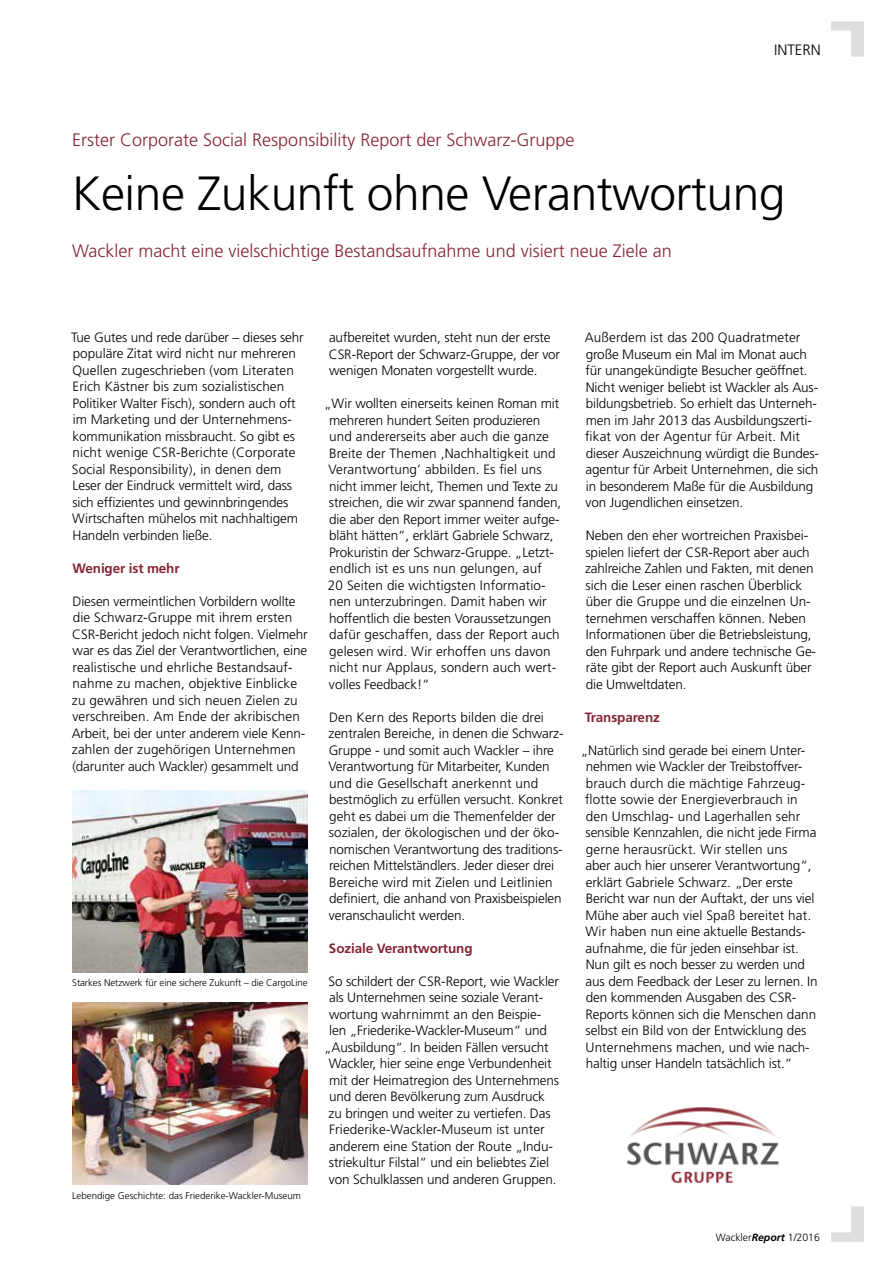
<style>
.page{position:relative;width:893px;height:1263px;background:#fff}
.page>*{position:absolute;margin:0;border:0;box-sizing:border-box;transform-origin:0 0}
.t1{font:300 48px "Frutiger";letter-spacing:-.01em;color:#000}
.t2{font:300 18px "Frutiger";color:#862535}
.t3{font:300 15px "Frutiger";color:#000}
.t4{font:300 13.5px/16.5px "Frutiger";letter-spacing:-.01em;color:#000}
.t5{font:300 13.5px/16.5px "Frutiger";letter-spacing:.01em;color:#000}
.t6{font:700 13.5px "Frutiger";letter-spacing:-.01em;color:#862535}
.t7{font:300 10.5px "Frutiger";color:#000}
.t8{font:300 9.75px "Frutiger";letter-spacing:-.01em;color:#000}
.s1{font-weight:700;font-style:italic}
</style>
<div class="page">
<svg style="left:831px;top:1206px;width:33px;height:36px"></svg>
<img style="left:72px;top:791px;width:236px;height:181px">
<img style="left:72px;top:1003px;width:236px;height:181px">
<img style="left:626px;top:1107px;width:153px;height:76px">
<svg style="left:831px;top:21px;width:33px;height:36px"></svg>
<p class="t3" style="left:774px;top:41px;width:48px">INTERN</p>
<h2 class="t2" style="left:72px;top:130px;width:504px">Erster Corporate Social Responsibility Report der Schwarz-Gruppe</h2>
<h1 class="t1" style="left:72px;top:166px;width:715px">Keine Zukunft ohne Verantwortung</h1>
<h2 class="t2" style="left:72px;top:240px;width:601px">Wackler macht eine vielschichtige Bestandsaufnahme und visiert neue Ziele an</h2>
<p class="t4" style="left:71px;top:329px;width:234px">Tue Gutes und rede darüber – dieses sehr populäre Zitat wird nicht nur mehreren Quellen zugeschrieben (vom Literaten Erich Kästner bis zum sozialistischen Politiker Walter Fisch), sondern auch oft im Marketing und der Unternehmens&shy;kommunikation missbraucht. So gibt es nicht wenige CSR-Berichte (Corporate Social Responsibility), in denen dem Leser der Eindruck vermittelt wird, dass sich effizientes und gewinnbringendes Wirtschaften mühelos mit nachhaltigem Handeln verbinden ließe.</p>
<p class="t6" style="left:72px;top:560px;width:109px">Weniger ist mehr</p>
<p class="t5" style="left:72px;top:593px;width:238px">Diesen vermeintlichen Vorbildern wollte die Schwarz-Gruppe mit ihrem ersten CSR-Bericht jedoch nicht folgen. Vielmehr war es das Ziel der Verantwortlichen, eine realistische und ehrliche Bestandsauf&shy;nahme zu machen, objektive Einblicke zu gewähren und sich neuen Zielen zu verschreiben. Am Ende der akribischen Arbeit, bei der unter anderem viele Kenn&shy;zahlen der zugehörigen Unternehmen (darunter auch Wackler) gesammelt und</p>
<p class="t8" style="left:72px;top:977px;width:237px">Starkes Netzwerk für eine sichere Zukunft – die CargoLine</p>
<p class="t8" style="left:72px;top:1190px;width:230px">Lebendige Geschichte: das Friederike-Wackler-Museum</p>
<p class="t4" style="left:329px;top:329px;width:233px">aufbereitet wurden, steht nun der erste<br>CSR-Report der Schwarz-Gruppe, der vor wenigen Monaten vorgestellt wurde.</p>
<p class="t4" style="left:324px;top:395px;width:239px">„Wir wollten einerseits keinen Roman mit mehreren hundert Seiten produzieren und andererseits aber auch die ganze Breite der Themen ‚Nachhaltigkeit und Verantwortung’ abbilden. Es fiel uns nicht immer leicht, Themen und Texte zu streichen, die wir zwar spannend fanden, die aber den Report immer weiter aufge&shy;bläht hätten“, erklärt Gabriele Schwarz, Prokuristin der Schwarz-Gruppe. „Letzt&shy;endlich ist es uns nun gelungen, auf<br>20 Seiten die wichtigsten Informatio&shy;nen unterzubringen. Damit haben wir hoffentlich die besten Voraussetzungen dafür geschaffen, dass der Report auch gelesen wird. Wir erhoffen uns davon nicht nur Applaus, sondern auch wert&shy;volles Feedback!“</p>
<p class="t4" style="left:328px;top:709px;width:237px">Den Kern des Reports bilden die drei zentralen Bereiche, in denen die Schwarz-Gruppe - und somit auch Wackler – ihre Verantwortung für Mitarbeiter, Kunden und die Gesellschaft anerkennt und bestmöglich zu erfüllen versucht. Konkret geht es dabei um die Themenfelder der sozialen, der ökologischen und der öko&shy;nomischen Verantwortung des traditions&shy;reichen Mittelständlers. Jeder dieser drei Bereiche wird mit Zielen und Leitlinien definiert, die anhand von Praxisbeispielen veranschaulicht werden.</p>
<p class="t6" style="left:329px;top:940px;width:145px">Soziale Verantwortung</p>
<p class="t4" style="left:328px;top:973px;width:232px">So schildert der CSR-Report, wie Wackler</p>
<p class="t4" style="left:329px;top:989px;width:216px">als Unternehmen seine soziale Verant-</p>
<p class="t4" style="left:329px;top:1006px;width:214px">wortung wahrnimmt an den Beispie-</p>
<p class="t4" style="left:329px;top:1022px;width:219px">len „Friederike-Wackler-Museum“ und</p>
<p class="t4" style="left:324px;top:1039px;width:226px">„Ausbildung“. In beiden Fällen versucht</p>
<p class="t4" style="left:329px;top:1055px;width:224px">Wackler, hier seine enge Verbundenheit</p>
<p class="t4" style="left:329px;top:1072px;width:231px">mit der Heimatregion des Unternehmens</p>
<p class="t4" style="left:329px;top:1088px;width:217px">und deren Bevölkerung zum Ausdruck</p>
<p class="t4" style="left:328px;top:1105px;width:224px">zu bringen und weiter zu vertiefen. Das</p>
<p class="t5" style="left:329px;top:1121px;width:217px">Friederike-Wackler-Museum ist unter</p>
<p class="t4" style="left:329px;top:1138px;width:224px">anderem eine Station der Route „Indu-</p>
<p class="t4" style="left:329px;top:1154px;width:222px">striekultur Filstal“ und ein beliebtes Ziel</p>
<p class="t4" style="left:329px;top:1171px;width:229px">von Schulklassen und anderen Gruppen.</p>
<p class="t4" style="left:585px;top:329px;width:236px">Außerdem ist das 200 Quadratmeter große Museum ein Mal im Monat auch für unangekündigte Besucher geöffnet.<br>Nicht weniger beliebt ist Wackler als Aus&shy;bildungsbetrieb. So erhielt das Unterneh&shy;men im Jahr 2013 das Ausbildungszerti&shy;fikat von der Agentur für Arbeit. Mit dieser Auszeichnung würdigt die Bundes&shy;agentur für Arbeit Unternehmen, die sich in besonderem Maße für die Ausbildung von Jugendlichen einsetzen.</p>
<p class="t4" style="left:585px;top:527px;width:233px">Neben den eher wortreichen Praxisbei&shy;spielen liefert der CSR-Report aber auch zahlreiche Zahlen und Fakten, mit denen sich die Leser einen raschen Überblick über die Gruppe und die einzelnen Un&shy;ternehmen verschaffen können. Neben Informationen über die Betriebsleistung, den Fuhrpark und andere technische Ge&shy;räte gibt der Report auch Auskunft über die Umweltdaten.</p>
<p class="t6" style="left:585px;top:709px;width:77px">Transparenz</p>
<p class="t4" style="left:585px;top:742px;width:234px;text-indent:-4px">„Natürlich sind gerade bei einem Unter&shy;nehmen wie Wackler der Treibstoffver&shy;brauch durch die mächtige Fahrzeug&shy;flotte sowie der Energieverbrauch in den Umschlag- und Lagerhallen sehr sensible Kennzahlen, die nicht jede Firma gerne herausrückt. Wir stellen uns<br>aber auch hier unserer Verantwortung“, erklärt Gabriele Schwarz. „Der erste Bericht war nun der Auftakt, der uns viel Mühe aber auch viel Spaß bereitet hat.<br>Wir haben nun eine aktuelle Bestands&shy;aufnahme, die für jeden einsehbar ist.<br>Nun gilt es noch besser zu werden und aus dem Feedback der Leser zu lernen. In den kommenden Ausgaben des CSR-Reports können sich die Menschen dann selbst ein Bild von der Entwicklung des Unternehmens machen, und wie nach&shy;haltig unser Handeln tatsächlich ist.“</p>
<p class="t7" style="left:716px;top:1231px;width:106px">Wackler<span class="s1">Report</span> 1/2016</p>
</div>
